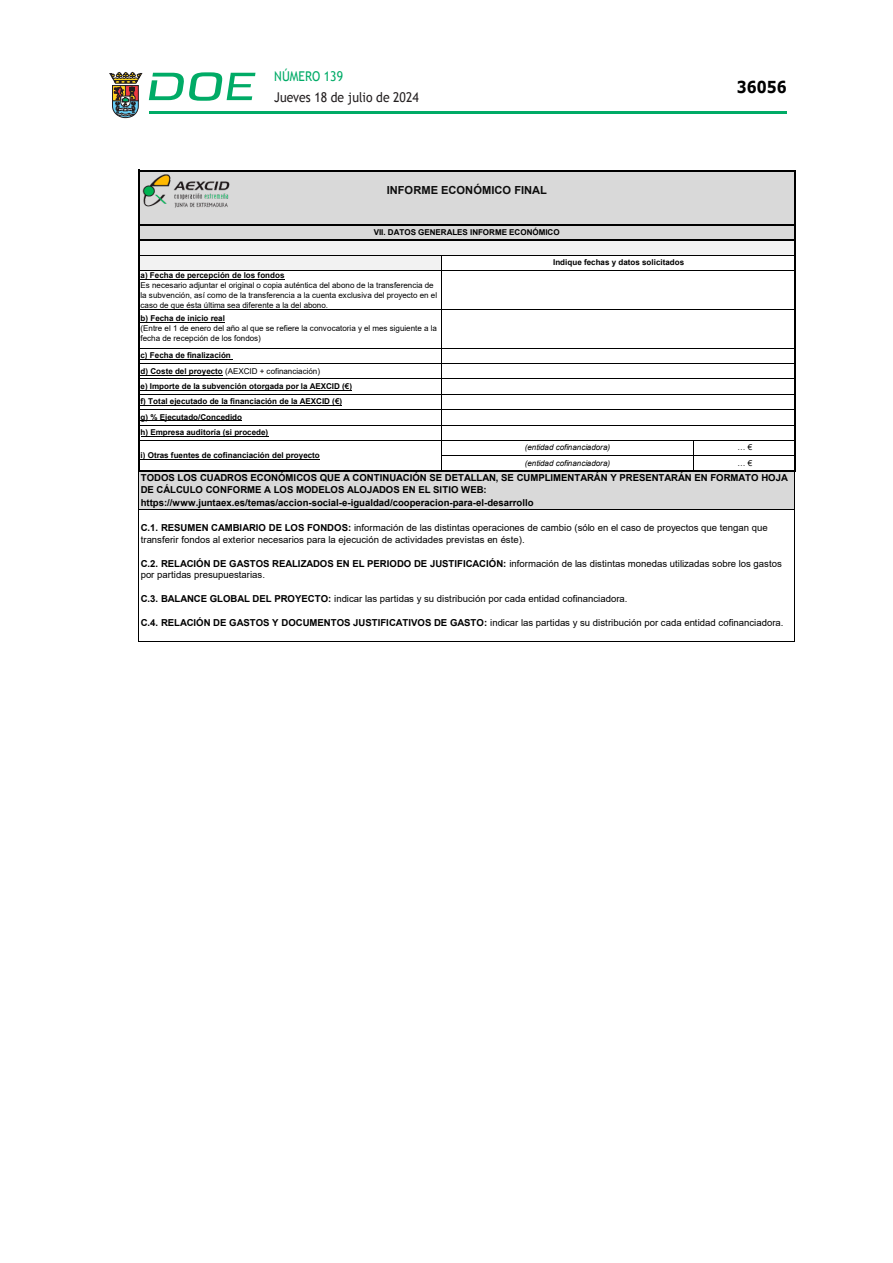
<style>
.page{position:relative;width:893px;height:1263px;background:#fff}
.page>*{position:absolute;margin:0;border:0;box-sizing:border-box;transform-origin:0 0}
.t1{font:700 16.5px "Verdana";color:#000;scale:.85 1}
.t2{font:13.5px "Trebuchet MS";color:#231f20;scale:.9 1}
.t3{font:13.5px "Trebuchet MS";color:#00ab67;scale:.9 1}
.t4{font:700 11.1px "Arial";color:#0d0d0d}
.t5{font:9.6px/11.9px "Arial";color:#000}
.t6{font:700 9.6px/12.1px "Arial";letter-spacing:-.005em;color:#000}
.t7{font:8.1px/9.9px "Arial";color:#000}
.t8{font:700 8.1px/15.5px "Arial";color:#000}
.t9{font:italic 8.1px/15.5px "Arial";color:#000}
.s1{font-weight:700}
.s2{font-weight:400}
</style>
<div class="page">
<hr style="left:149px;top:111px;width:638px;height:3px;background:#00ab66">
<svg style="left:109px;top:72px;width:33px;height:46px"></svg>
<svg style="left:149px;top:72px;width:106px;height:29px"></svg>
<div style="left:139px;top:171px;width:656px;height:69px;background:#d9d9d9"></div>
<div style="left:139px;top:240px;width:656px;height:16px;background:#f2f2f2"></div>
<div style="left:139px;top:255px;width:303px;height:16px;background:#f2f2f2"></div>
<div style="left:139px;top:471px;width:656px;height:38px;background:#d9d9d9"></div>
<hr style="left:141px;top:405px;width:201px;height:1px;background:#000">
<hr style="left:141px;top:420px;width:101px;height:1px;background:#000">
<hr style="left:141px;top:436px;width:127px;height:1px;background:#000">
<hr style="left:141px;top:459px;width:179px;height:1px;background:#000">
<hr style="left:141px;top:359px;width:92px;height:1px;background:#000">
<hr style="left:141px;top:279px;width:144px;height:1px;background:#000">
<hr style="left:141px;top:322px;width:84px;height:1px;background:#000">
<hr style="left:141px;top:375px;width:82px;height:1px;background:#000">
<hr style="left:141px;top:390px;width:211px;height:1px;background:#000">
<hr style="left:138px;top:170px;width:1px;height:302px;background:#000">
<hr style="left:794px;top:171px;width:1px;height:301px;background:#000">
<hr style="left:138px;top:472px;width:1px;height:170px;background:#000">
<hr style="left:794px;top:472px;width:1px;height:170px;background:#000">
<hr style="left:441px;top:256px;width:1px;height:215px;background:#000">
<hr style="left:693px;top:441px;width:1px;height:30px;background:#000">
<hr style="left:139px;top:170px;width:656px;height:1px;background:#000">
<hr style="left:139px;top:224px;width:656px;height:2px;background:#000">
<hr style="left:139px;top:239px;width:656px;height:2px;background:#000">
<hr style="left:139px;top:255px;width:655px;height:1px;background:#000">
<hr style="left:139px;top:270px;width:655px;height:1px;background:#000">
<hr style="left:139px;top:309px;width:655px;height:1px;background:#000">
<hr style="left:139px;top:348px;width:655px;height:1px;background:#000">
<hr style="left:139px;top:363px;width:655px;height:1px;background:#000">
<hr style="left:139px;top:379px;width:655px;height:1px;background:#000">
<hr style="left:139px;top:394px;width:655px;height:1px;background:#000">
<hr style="left:139px;top:409px;width:655px;height:1px;background:#000">
<hr style="left:139px;top:425px;width:655px;height:1px;background:#000">
<hr style="left:139px;top:440px;width:655px;height:1px;background:#000">
<hr style="left:442px;top:456px;width:352px;height:1px;background:#000">
<hr style="left:139px;top:471px;width:656px;height:1px;background:#000">
<hr style="left:139px;top:509px;width:656px;height:1px;background:#000">
<hr style="left:139px;top:641px;width:656px;height:1px;background:#000">
<img style="left:139px;top:171px;width:97px;height:43px">
<h2 class="t3" style="left:274px;top:68px;width:78px">NÚMERO 139</h2>
<h2 class="t2" style="left:274px;top:89px;width:162px">Jueves 18 de julio de 2024</h2>
<p class="t4" style="left:387px;top:182px;width:162px">INFORME ECONÓMICO FINAL</p>
<p class="t8" style="left:374px;top:224px;width:187px">VII. DATOS GENERALES INFORME ECONÓMICO</p>
<p class="t7" style="left:141px;top:270px;width:298px"><span class="s1">a) Fecha de percepción de los fondos<br></span>Es necesario adjuntar el original o copia auténtica del abono de la transferencia de la subvención, así como de la transferencia a la cuenta exclusiva del proyecto en el caso de que ésta última sea diferente a la del abono.</p>
<p class="t7" style="left:141px;top:314px;width:298px"><span class="s1">b) Fecha de inicio real<br></span>(Entre el 1 de enero del año al que se refiere la convocatoria y el mes siguiente a la fecha de recepción de los fondos)</p>
<p class="t8" style="left:141px;top:364px;width:213px;line-height:15px">d) Coste del proyecto <span class="s2">(AEXCID + cofinanciación)<br></span>e) Importe de la subvención otorgada por la AEXCID (€)</p>
<p class="t8" style="left:553px;top:255px;width:133px">Indique fechas y datos solicitados</p>
<p class="t8" style="left:141px;top:348px;width:92px">c) Fecha de finalización</p>
<p class="t8" style="left:141px;top:394px;width:203px">f) Total ejecutado de la financiación de la AEXCID (€) g) % Ejecutado/Concedido<br>h) Empresa auditoría (si procede)</p>
<h1 class="t1" style="left:737px;top:76px;width:60px">36056</h1>
<p class="t8" style="left:141px;top:448px;width:181px">i) Otras fuentes de cofinanciación del proyecto</p>
<p class="t9" style="left:525px;top:440px;width:87px">(entidad cofinanciadora) (entidad cofinanciadora)</p>
<p class="t7" style="left:737px;top:440px;width:16px;line-height:15.5px">… € … €</p>
<p class="t6" style="left:141px;top:472px;width:649px">TODOS LOS CUADROS ECONÓMICOS QUE A CONTINUACIÓN SE DETALLAN, SE CUMPLIMENTARÁN Y PRESENTARÁN EN FORMATO HOJA<br>DE CÁLCULO CONFORME A LOS MODELOS ALOJADOS EN EL SITIO WEB: https://www.juntaex.es/temas/accion-social-e-igualdad/cooperacion-para-el-desarrollo</p>
<p class="t5" style="left:141px;top:521px;width:628px"><span class="s1">C.1. RESUMEN CAMBIARIO DE LOS FONDOS:</span> información de las distintas operaciones de cambio (sólo en el caso de proyectos que tengan que transferir fondos al exterior necesarios para la ejecución de actividades previstas en éste).</p>
<p class="t5" style="left:141px;top:557px;width:643px"><span class="s1">C.2. RELACIÓN DE GASTOS REALIZADOS EN EL PERIODO DE JUSTIFICACIÓN:</span> información de las distintas monedas utilizadas sobre los gastos por partidas presupuestarias.</p>
<p class="t5" style="left:141px;top:593px;width:488px"><span class="s1">C.3. BALANCE GLOBAL DEL PROYECTO:</span> indicar las partidas y su distribución por cada entidad cofinanciadora.</p>
<p class="t5" style="left:141px;top:617px;width:644px"><span class="s1">C.4. RELACIÓN DE GASTOS Y DOCUMENTOS JUSTIFICATIVOS DE GASTO:</span> indicar las partidas y su distribución por cada entidad cofinanciadora.</p>
</div>
